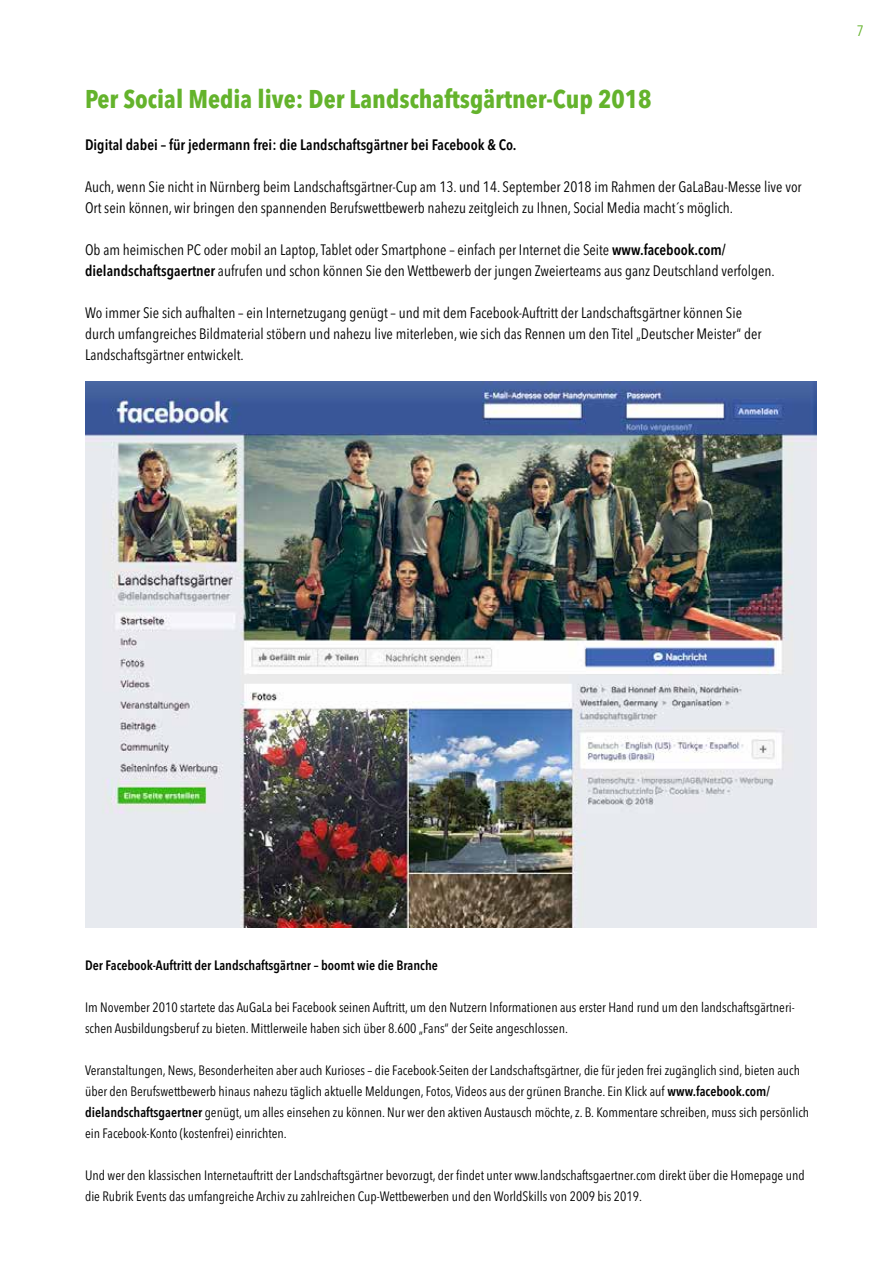
<style>
.page{position:relative;width:893px;height:1263px;background:#fff}
.page>*{position:absolute;margin:0;border:0;box-sizing:border-box;transform-origin:0 0}
.t1{font:700 condensed 25.5px "Avenir Next LT Pro";color:#64b32c}
.t2{font:condensed 15px/21px "Avenir Next LT Pro";color:#000}
.t3{font:600 condensed 15px "Avenir Next LT Pro";color:#000}
.t4{font:condensed 15px "Avenir Next LT Pro";color:#64b32c}
.t5{font:condensed 13.5px/21px "Avenir Next LT Pro";color:#000}
.t6{font:600 condensed 13.5px "Avenir Next LT Pro";color:#000}
.s1{font-weight:600}
</style>
<div class="page">
<img style="left:85px;top:381px;width:731px;height:546px">
<h1 class="t1" style="left:85px;top:84px;width:568px">Per Social Media live: Der Landschaftsgärtner-Cup 2018</h1>
<p class="t3" style="left:85px;top:136px;width:433px">Digital dabei – für jedermann frei: die Landschaftsgärtner bei Facebook &amp; Co.</p>
<p class="t2" style="left:85px;top:177px;width:718px">Auch, wenn Sie nicht in Nürnberg beim Landschaftsgärtner-Cup am 13. und 14. September 2018 im Rahmen der GaLaBau-Messe live vor<br>Ort sein können, wir bringen den spannenden Berufswettbewerb nahezu zeitgleich zu Ihnen, Social Media macht´s möglich.</p>
<p class="t2" style="left:85px;top:240px;width:691px">Ob am heimischen PC oder mobil an Laptop, Tablet oder Smartphone – einfach per Internet die Seite <span class="s1">www.facebook.com/ dielandschaftsgaertner</span> aufrufen und schon können Sie den Wettbewerb der jungen Zweierteams aus ganz Deutschland verfolgen.</p>
<p class="t2" style="left:85px;top:303px;width:678px">Wo immer Sie sich aufhalten – ein Internetzugang genügt – und mit dem Facebook-Auftritt der Landschaftsgärtner können Sie durch umfangreiches Bildmaterial stöbern und nahezu live miterleben, wie sich das Rennen um den Titel „Deutscher Meister“ der<br>Landschaftsgärtner entwickelt.</p>
<p class="t4" style="left:857px;top:21px;width:9px">7</p>
<p class="t6" style="left:85px;top:956px;width:354px">Der Facebook-Auftritt der Landschaftsgärtner – boomt wie die Branche</p>
<p class="t5" style="left:85px;top:996px;width:711px">Im November 2010 startete das AuGaLa bei Facebook seinen Auftritt, um den Nutzern Informationen aus erster Hand rund um den landschaftsgärtneri&shy;schen Ausbildungsberuf zu bieten. Mittlerweile haben sich über 8.600 „Fans“ der Seite angeschlossen.</p>
<p class="t5" style="left:85px;top:1059px;width:726px">Veranstaltungen, News, Besonderheiten aber auch Kurioses – die Facebook-Seiten der Landschaftsgärtner, die für jeden frei zugänglich sind, bieten auch über den Berufswettbewerb hinaus nahezu täglich aktuelle Meldungen, Fotos, Videos aus der grünen Branche. Ein Klick auf <span class="s1">www.facebook.com/ dielandschaftsgaertner</span> genügt, um alles einsehen zu können. Nur wer den aktiven Austausch möchte, z. B. Kommentare schreiben, muss sich persönlich ein Facebook-Konto (kostenfrei) einrichten.</p>
<p class="t5" style="left:85px;top:1164px;width:721px">Und wer den klassischen Internetauftritt der Landschaftsgärtner bevorzugt, der findet unter www.landschaftsgaertner.com direkt über die Homepage und die Rubrik Events das umfangreiche Archiv zu zahlreichen Cup-Wettbewerben und den WorldSkills von 2009 bis 2019.</p>
</div>
